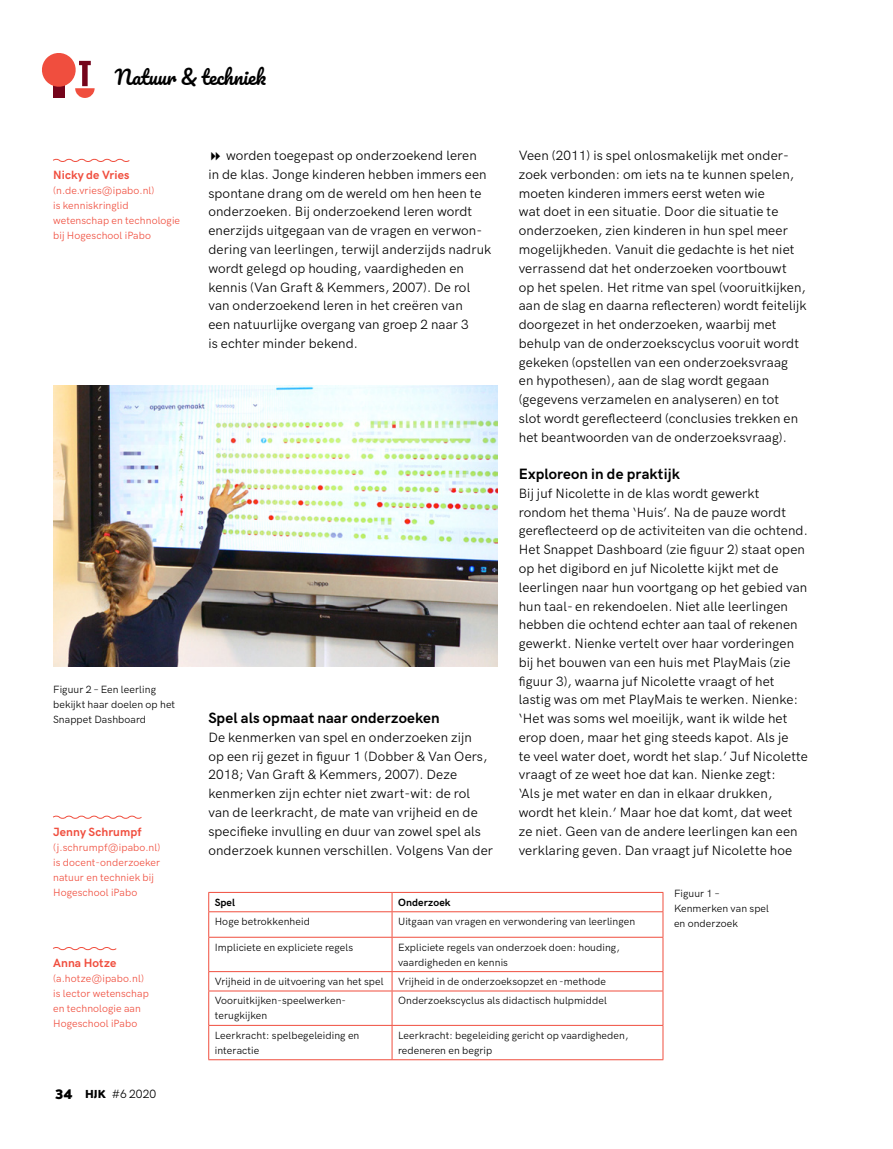
<style>
.page{position:relative;width:893px;height:1149px;background:#fff}
.page>*{position:absolute;margin:0;border:0;box-sizing:border-box;transform-origin:0 0}
.t1{font:19.5px "Pacifico";color:#000}
.t2{font:700 15px "HK Grotesk";letter-spacing:.01em;color:#000}
.t3{font:13.5px/18.8px "HK Grotesk";letter-spacing:.01em;color:#000}
.t4{font:700 12px "HK Grotesk";letter-spacing:.01em;color:#f04e3e}
.t5{font:12px "HK Grotesk";color:#000}
.t6{font:10.5px/15px "HK Grotesk";letter-spacing:.01em;color:#000}
.t7{font:10.5px/15px "HK Grotesk";letter-spacing:.01em;color:#f04e3e}
.t8{font:700 10.5px "HK Grotesk";letter-spacing:.01em;color:#000}
.s1{font-family:"Palanquin Dark";font-weight:600;font-size:15px}
.s2{font-family:"Palanquin Dark";font-weight:600}
</style>
<div class="page">
<img style="left:53px;top:385px;width:444px;height:281px">
<svg style="left:53px;top:158px;width:77px;height:4px"></svg>
<svg style="left:53px;top:815px;width:89px;height:4px"></svg>
<svg style="left:53px;top:947px;width:64px;height:3px"></svg>
<hr style="left:208px;top:891px;width:184px;height:1px;background:#f04e3e">
<hr style="left:392px;top:891px;width:271px;height:1px;background:#f04e3e">
<hr style="left:208px;top:911px;width:184px;height:1px;background:#f04e3e">
<svg style="left:208px;top:892px;width:1px;height:44px"></svg>
<hr style="left:392px;top:911px;width:271px;height:1px;background:#f04e3e">
<svg style="left:392px;top:892px;width:1px;height:44px"></svg>
<svg style="left:663px;top:892px;width:1px;height:44px"></svg>
<hr style="left:208px;top:936px;width:184px;height:1px;background:#f04e3e">
<hr style="left:208px;top:937px;width:1px;height:33px;background:#f04e3e">
<hr style="left:392px;top:936px;width:271px;height:1px;background:#f04e3e">
<hr style="left:392px;top:937px;width:1px;height:33px;background:#f04e3e">
<hr style="left:663px;top:937px;width:1px;height:33px;background:#f04e3e">
<hr style="left:208px;top:970px;width:184px;height:1px;background:#f04e3e">
<svg style="left:208px;top:971px;width:1px;height:19px"></svg>
<hr style="left:392px;top:970px;width:271px;height:1px;background:#f04e3e">
<svg style="left:392px;top:971px;width:1px;height:19px"></svg>
<svg style="left:663px;top:971px;width:1px;height:19px"></svg>
<hr style="left:208px;top:990px;width:184px;height:1px;background:#f04e3e">
<hr style="left:208px;top:991px;width:1px;height:33px;background:#f04e3e">
<hr style="left:392px;top:990px;width:271px;height:1px;background:#f04e3e">
<hr style="left:392px;top:991px;width:1px;height:33px;background:#f04e3e">
<hr style="left:663px;top:991px;width:1px;height:33px;background:#f04e3e">
<hr style="left:208px;top:1024px;width:184px;height:1px;background:#f04e3e">
<hr style="left:208px;top:1025px;width:1px;height:33px;background:#f04e3e">
<hr style="left:392px;top:1024px;width:271px;height:1px;background:#f04e3e">
<hr style="left:392px;top:1025px;width:1px;height:33px;background:#f04e3e">
<hr style="left:663px;top:1025px;width:1px;height:33px;background:#f04e3e">
<hr style="left:208px;top:1058px;width:184px;height:1px;background:#f04e3e">
<hr style="left:392px;top:1058px;width:271px;height:1px;background:#f04e3e">
<svg style="left:42px;top:53px;width:53px;height:45px"></svg>
<h1 class="t1" style="left:115px;top:67px;width:153px">Natuur &amp; techniek</h1>
<p class="t4" style="left:53px;top:166px;width:78px">Nicky de Vries</p>
<p class="t7" style="left:53px;top:182px;width:128px">(n.de.vries@ipabo.nl)<br>is kenniskringlid wetenschap en technologie bij Hogeschool iPabo</p>
<p class="t6" style="left:53px;top:680px;width:124px">Figuur 2 – Een leerling bekijkt haar doelen op het<br>Snappet Dashboard</p>
<p class="t4" style="left:53px;top:822px;width:90px">Jenny Schrumpf</p>
<p class="t7" style="left:53px;top:838px;width:109px">(j.schrumpf@ipabo.nl) is docent-onderzoeker natuur en techniek bij<br>Hogeschool iPabo</p>
<p class="t4" style="left:53px;top:953px;width:65px">Anna Hotze</p>
<p class="t7" style="left:53px;top:969px;width:97px">(a.hotze@ipabo.nl) is lector wetenschap en technologie aan<br>Hogeschool iPabo</p>
<p class="t5" style="left:55px;top:1084px;width:102px"><span class="s1">34</span> <span class="s2">HJK</span> #6 2020</p>
<p class="t3" style="left:208px;top:145px;width:285px;text-indent:18px">worden toegepast op onderzoekend leren<br>in de klas. Jonge kinderen hebben immers een spontane drang om de wereld om hen heen te onderzoeken. Bij onderzoekend leren wordt enerzijds uitgegaan van de vragen en verwon&shy;dering van leerlingen, terwijl anderzijds nadruk wordt gelegd op houding, vaardigheden en kennis (Van Graft &amp; Kemmers, 2007). De rol van onderzoekend leren in het creëren van<br>een natuurlijke overgang van groep 2 naar 3<br>is echter minder bekend.</p>
<p class="t2" style="left:208px;top:706px;width:233px">Spel als opmaat naar onderzoeken</p>
<p class="t3" style="left:208px;top:726px;width:286px">De kenmerken van spel en onderzoeken zijn<br>op een rij gezet in figuur 1 (Dobber &amp; Van Oers, 2018; Van Graft &amp; Kemmers, 2007). Deze kenmerken zijn echter niet zwart-wit: de rol van de leerkracht, de mate van vrijheid en de specifieke invulling en duur van zowel spel als onderzoek kunnen verschillen. Volgens Van der</p>
<p class="t3" style="left:519px;top:145px;width:289px">Veen (2011) is spel onlosmakelijk met onder&shy;zoek verbonden: om iets na te kunnen spelen, moeten kinderen immers eerst weten wie<br>wat doet in een situatie. Door die situatie te onderzoeken, zien kinderen in hun spel meer mogelijkheden. Vanuit die gedachte is het niet verrassend dat het onderzoeken voortbouwt<br>op het spelen. Het ritme van spel (vooruitkijken, aan de slag en daarna reflecteren) wordt feitelijk doorgezet in het onderzoeken, waarbij met behulp van de onderzoekscyclus vooruit wordt gekeken (opstellen van een onderzoeksvraag<br>en hypothesen), aan de slag wordt gegaan (gegevens verzamelen en analyseren) en tot<br>slot wordt gereflecteerd (conclusies trekken en het beantwoorden van de onderzoeksvraag).</p>
<p class="t2" style="left:519px;top:462px;width:163px">Exploreon in de praktijk</p>
<p class="t3" style="left:519px;top:482px;width:291px">Bij juf Nicolette in de klas wordt gewerkt rondom het thema ‘Huis’. Na de pauze wordt gereflecteerd op de activiteiten van die ochtend.<br>Het Snappet Dashboard (zie figuur 2) staat open op het digibord en juf Nicolette kijkt met de leerlingen naar hun voortgang op het gebied van hun taal- en rekendoelen. Niet alle leerlingen hebben die ochtend echter aan taal of rekenen gewerkt. Nienke vertelt over haar vorderingen bij het bouwen van een huis met PlayMais (zie figuur 3), waarna juf Nicolette vraagt of het lastig was om met PlayMais te werken. Nienke: ‘Het was soms wel moeilijk, want ik wilde het erop doen, maar het ging steeds kapot. Als je<br>te veel water doet, wordt het slap.’ Juf Nicolette vraagt of ze weet hoe dat kan. Nienke zegt:<br>‘Als je met water en dan in elkaar drukken, wordt het klein.’ Maar hoe dat komt, dat weet ze niet. Geen van de andere leerlingen kan een verklaring geven. Dan vraagt juf Nicolette hoe</p>
<p class="t8" style="left:215px;top:894px;width:22px">Spel</p>
<p class="t8" style="left:398px;top:894px;width:54px">Onderzoek</p>
<p class="t6" style="left:215px;top:912px;width:97px">Hoge betrokkenheid</p>
<p class="t6" style="left:398px;top:912px;width:239px">Uitgaan van vragen en verwondering van leerlingen</p>
<p class="t6" style="left:215px;top:938px;width:140px">Impliciete en expliciete regels</p>
<p class="t6" style="left:398px;top:938px;width:223px">Expliciete regels van onderzoek doen: houding, vaardigheden en kennis</p>
<p class="t6" style="left:215px;top:972px;width:170px">Vrijheid in de uitvoering van het spel</p>
<p class="t6" style="left:398px;top:972px;width:209px">Vrijheid in de onderzoeksopzet en - methode</p>
<p class="t6" style="left:215px;top:992px;width:131px">Vooruitkijken-speelwerken&shy;terugkijken</p>
<p class="t6" style="left:398px;top:992px;width:210px">Onderzoekscyclus als didactisch hulpmiddel</p>
<p class="t6" style="left:215px;top:1026px;width:146px">Leerkracht: spelbegeleiding en interactie</p>
<p class="t6" style="left:398px;top:1026px;width:232px">Leerkracht: begeleiding gericht op vaardigheden, redeneren en begrip</p>
<p class="t6" style="left:674px;top:885px;width:97px">Figuur 1 –<br>Kenmerken van spel en onderzoek</p>
</div>
